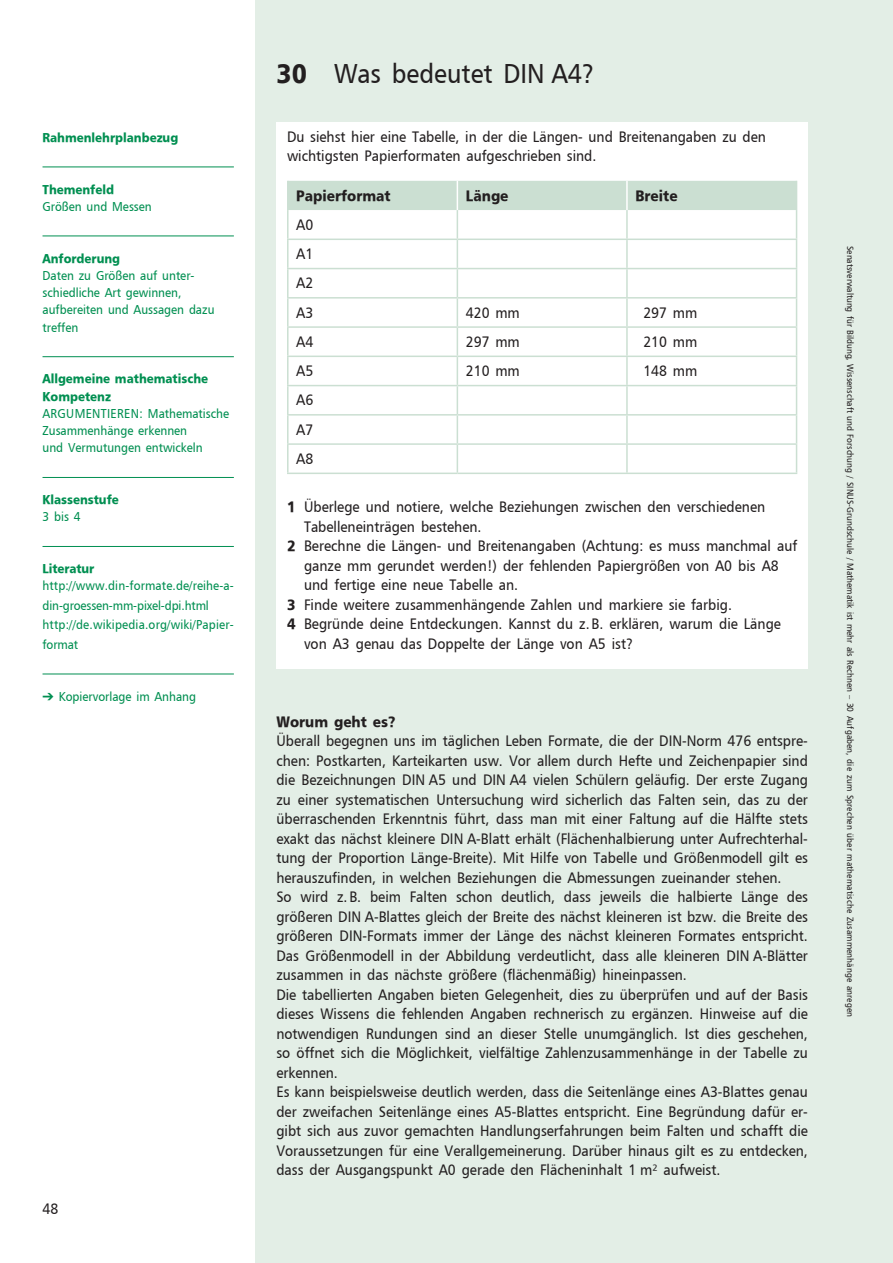
<style>
.page{position:relative;width:893px;height:1263px;background:#fff}
.page>*{position:absolute;margin:0;border:0;box-sizing:border-box;transform-origin:0 0}
.Überschrift{font:27px "Sen BJS Normal";color:#231f20}
.Fließtext{font:15px/19.5px "Sen BJS Normal";color:#231f20;text-align:justify}
.Fließtext_Einzug{font:15px/19.5px "Sen BJS Normal";color:#231f20}
.Fließtext_Kasten{font:15px/19.5px "Sen BJS Normal";color:#231f20}
.Fließtext_Kasten-2{font:15px "Sen BJS Bold";color:#231f20}
.Fließtext-2{font:15px "Sen BJS Bold";color:#231f20}
.Randspalte{font:12.75px/17.2px "Sen BJS Normal";color:#008f51}
.Randspalte-2{font:12.75px/17.2px "Sen BJS Bold";color:#008f51}
.Fließtext-3{font:12.75px/19.5px "Sen BJS Normal";letter-spacing:-.01em;color:#008f51}
.Fließtext-4{font:12.75px/19.5px "Sen BJS Normal";letter-spacing:.01em;color:#008f51}
.t1{font:9px "Sen BJS Normal";color:#231f20}
.s1{font-family:"Sen BJS Bold"}
</style>
<div class="page">
<div style="left:255px;top:0;width:638px;height:1263px;background:#e3eee6"></div>
<div style="left:276px;top:122px;width:532px;height:546px;background:#fff"></div>
<hr style="left:43px;top:167px;width:191px;height:1px;background:#008f51">
<hr style="left:43px;top:236px;width:191px;height:1px;background:#008f51">
<hr style="left:43px;top:356px;width:191px;height:1px;background:#008f51">
<hr style="left:43px;top:477px;width:191px;height:1px;background:#008f51">
<hr style="left:43px;top:546px;width:191px;height:1px;background:#008f51">
<hr style="left:43px;top:674px;width:191px;height:1px;background:#008f51">
<hr style="left:287px;top:181px;width:2px;height:29px;background:#cbdfd2">
<hr style="left:287px;top:210px;width:2px;height:29px;background:#cbdfd2">
<hr style="left:287px;top:239px;width:170px;height:1px;background:#cbdfd2">
<hr style="left:287px;top:240px;width:2px;height:28px;background:#cbdfd2">
<hr style="left:287px;top:268px;width:170px;height:1px;background:#cbdfd2">
<hr style="left:287px;top:269px;width:2px;height:28px;background:#cbdfd2">
<hr style="left:287px;top:297px;width:170px;height:2px;background:#cbdfd2">
<hr style="left:287px;top:299px;width:2px;height:27px;background:#cbdfd2">
<hr style="left:287px;top:326px;width:170px;height:2px;background:#cbdfd2">
<hr style="left:287px;top:328px;width:2px;height:28px;background:#cbdfd2">
<hr style="left:287px;top:356px;width:170px;height:1px;background:#cbdfd2">
<hr style="left:287px;top:357px;width:2px;height:28px;background:#cbdfd2">
<hr style="left:287px;top:385px;width:170px;height:1px;background:#cbdfd2">
<hr style="left:287px;top:386px;width:2px;height:28px;background:#cbdfd2">
<hr style="left:287px;top:414px;width:170px;height:2px;background:#cbdfd2">
<hr style="left:287px;top:416px;width:2px;height:27px;background:#cbdfd2">
<hr style="left:287px;top:443px;width:170px;height:2px;background:#cbdfd2">
<hr style="left:287px;top:445px;width:2px;height:28px;background:#cbdfd2">
<hr style="left:287px;top:473px;width:170px;height:1px;background:#cbdfd2">
<hr style="left:457px;top:473px;width:170px;height:1px;background:#cbdfd2">
<hr style="left:627px;top:473px;width:170px;height:1px;background:#cbdfd2">
<svg style="left:288px;top:181px;width:509px;height:292px"></svg>
<hr style="left:626px;top:181px;width:2px;height:29px;background:#fff">
<p class="Randspalte-2" style="left:43px;top:129px;width:137px">Rahmenlehrplanbezug</p>
<p class="Randspalte-2" style="left:43px;top:180px;width:73px">Themenfeld</p>
<p class="Randspalte" style="left:43px;top:197px;width:111px">Größen und Messen</p>
<p class="Randspalte-2" style="left:43px;top:249px;width:79px">Anforderung</p>
<p class="Randspalte" style="left:43px;top:266px;width:154px">Daten zu Größen auf unter-</p>
<p class="Randspalte" style="left:43px;top:284px;width:174px">schiedliche Art gewinnen, aufbereiten und Aussagen dazu treffen</p>
<p class="Randspalte-2" style="left:43px;top:370px;width:167px">Allgemeine mathematische<br>Kompetenz</p>
<p class="Randspalte" style="left:43px;top:404px;width:188px">ARGUMENTIEREN: Mathematische<br>Zusammenhänge erkennen<br>und Vermutungen entwickeln</p>
<p class="Randspalte-2" style="left:43px;top:491px;width:78px">Klassenstufe</p>
<p class="Randspalte" style="left:43px;top:508px;width:39px">3 bis 4</p>
<p class="Randspalte-2" style="left:43px;top:560px;width:53px">Literatur</p>
<p class="Fließtext-3" style="left:43px;top:576px;width:193px">http://www.din-formate.de/reihe-a&shy;din-groessen-mm-pixel-dpi.html</p>
<p class="Fließtext-4" style="left:43px;top:615px;width:193px">http://de.wikipedia.org/wiki/Papier&shy;format</p>
<p class="Randspalte" style="left:43px;top:687px;width:155px">➔ Kopiervorlage im Anhang</p>
<p class="Fließtext" style="left:43px;top:1199px;width:17px">48</p>
<p class="Überschrift" style="left:276px;top:57px;width:320px"><span class="s1">30</span> Was bedeutet DIN A4?</p>
<p class="Fließtext_Kasten" style="left:287px;top:127px;width:480px">Du siehst hier eine Tabelle, in der die Längen- und Breitenangaben zu den wichtigsten Papierformaten aufgeschrieben sind.</p>
<p class="Fließtext_Kasten-2" style="left:296px;top:186px;width:96px">Papierformat</p>
<p class="Fließtext_Kasten-2" style="left:466px;top:186px;width:44px">Länge</p>
<p class="Fließtext_Kasten-2" style="left:635px;top:186px;width:44px">Breite</p>
<p class="Fließtext_Kasten" style="left:296px;top:215px;width:19px">A0</p>
<p class="Fließtext_Kasten" style="left:296px;top:244px;width:19px">A1</p>
<p class="Fließtext_Kasten" style="left:296px;top:273px;width:19px">A2</p>
<p class="Fließtext_Kasten" style="left:296px;top:302px;width:19px">A3</p>
<p class="Fließtext_Kasten" style="left:466px;top:302px;width:55px">420 mm</p>
<p class="Fließtext_Kasten" style="left:643px;top:302px;width:55px">297 mm</p>
<p class="Fließtext_Kasten" style="left:296px;top:332px;width:19px">A4</p>
<p class="Fließtext_Kasten" style="left:466px;top:332px;width:55px">297 mm</p>
<p class="Fließtext_Kasten" style="left:643px;top:332px;width:55px">210 mm</p>
<p class="Fließtext_Kasten" style="left:296px;top:361px;width:19px">A5</p>
<p class="Fließtext_Kasten" style="left:466px;top:361px;width:55px">210 mm</p>
<p class="Fließtext_Kasten" style="left:643px;top:361px;width:55px">148 mm</p>
<p class="Fließtext_Kasten" style="left:296px;top:390px;width:19px">A6</p>
<p class="Fließtext_Kasten" style="left:296px;top:419px;width:19px">A7</p>
<p class="Fließtext_Kasten" style="left:296px;top:449px;width:19px">A8</p>
<p class="Fließtext_Einzug" style="left:304px;top:497px;width:463px;text-indent:-17px"><span class="s1">1</span> Überlege und notiere, welche Beziehungen zwischen den verschiedenen<br>Tabelleneinträgen bestehen.</p>
<p class="Fließtext_Einzug" style="left:304px;top:536px;width:495px;text-indent:-17px"><span class="s1">2</span> Berechne die Längen- und Breitenangaben (Achtung: es muss manchmal auf ganze mm gerundet werden!) der fehlenden Papiergrößen von A0 bis A8 und fertige eine neue Tabelle an.</p>
<p class="Fließtext_Einzug" style="left:287px;top:595px;width:446px"><span class="s1">3</span> Finde weitere zusammenhängende Zahlen und markiere sie farbig.</p>
<p class="Fließtext_Einzug" style="left:304px;top:614px;width:478px;text-indent:-17px"><span class="s1">4</span> Begründe deine Entdeckungen. Kannst du z.B. erklären, warum die Länge von A3 genau das Doppelte der Länge von A5 ist?</p>
<p class="Fließtext-2" style="left:276px;top:712px;width:121px">Worum geht es?</p>
<p class="Fließtext" style="left:276px;top:731px;width:533px">Überall begegnen uns im täglichen Leben Formate, die der DIN-Norm 476 entspre&shy;chen: Postkarten, Karteikarten usw. Vor allem durch Hefte und Zeichenpapier sind die Bezeichnungen DIN A5 und DIN A4 vielen Schülern geläufig. Der erste Zugang zu einer systematischen Untersuchung wird sicherlich das Falten sein, das zu der überraschenden Erkenntnis führt, dass man mit einer Faltung auf die Hälfte stets exakt das nächst kleinere DIN A-Blatt erhält (Flächenhalbierung unter Aufrechterhal&shy;tung der Proportion Länge-Breite). Mit Hilfe von Tabelle und Größenmodell gilt es herauszufinden, in welchen Beziehungen die Abmessungen zueinander stehen.</p>
<p class="Fließtext" style="left:276px;top:887px;width:533px">So wird z.B. beim Falten schon deutlich, dass jeweils die halbierte Länge des größeren DIN A-Blattes gleich der Breite des nächst kleineren ist bzw. die Breite des größeren DIN-Formats immer der Länge des nächst kleineren Formates entspricht.<br>Das Größenmodell in der Abbildung verdeutlicht, dass alle kleineren DIN A-Blätter zusammen in das nächste größere (flächenmäßig) hineinpassen.</p>
<p class="Fließtext" style="left:276px;top:985px;width:533px">Die tabellierten Angaben bieten Gelegenheit, dies zu überprüfen und auf der Basis dieses Wissens die fehlenden Angaben rechnerisch zu ergänzen. Hinweise auf die notwendigen Rundungen sind an dieser Stelle unumgänglich. Ist dies geschehen, so öffnet sich die Möglichkeit, vielfältige Zahlenzusammenhänge in der Tabelle zu erkennen.</p>
<p class="Fließtext" style="left:276px;top:1082px;width:533px">Es kann beispielsweise deutlich werden, dass die Seitenlänge eines A3-Blattes genau der zweifachen Seitenlänge eines A5-Blattes entspricht. Eine Begründung dafür er&shy;gibt sich aus zuvor gemachten Handlungserfahrungen beim Falten und schafft die Voraussetzungen für eine Verallgemeinerung. Darüber hinaus gilt es zu entdecken, dass der Ausgangspunkt A0 gerade den Flächeninhalt 1 m² aufweist.</p>
<p class="t1" style="left:856px;top:246px;width:772px;rotate:90deg">Senatsverwaltung für Bildung, Wissenschaft und Forschung / SINUS-Grundschule / Mathematik ist mehr als Rechnen — 30 Aufgaben, die zum Sprechen über mathematische Zusammenhänge anregen</p>
</div>
